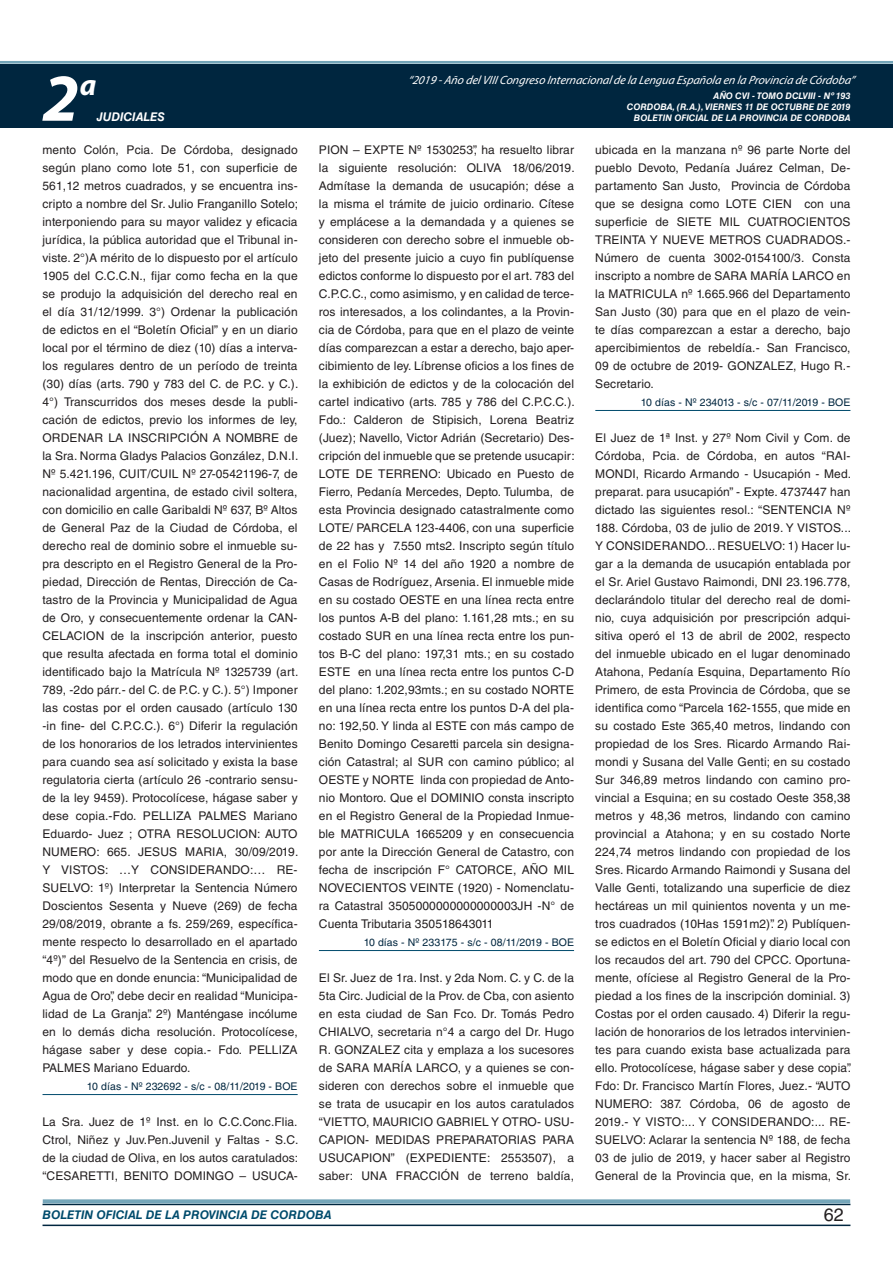
<style>
.page{position:relative;width:893px;height:1263px;background:#fff}
.page>*{position:absolute;margin:0;border:0;box-sizing:border-box;transform-origin:0 0}
.t1{font:italic 700 67.5px "Myriad Pro";color:#fff}
.t2{font:italic 700 30px "Myriad Pro";color:#fff}
.t3{font:18px "Helvetica LT Std";color:#231f20}
.t4{font:12px/18px "Helvetica LT Std";letter-spacing:.01em;color:#231f20;text-align:justify}
.t5{font:italic 12px "Myriad Pro";color:#fff}
.t6{font:italic 700 12px "Helvetica LT Std";color:#004b6c}
.t7{font:italic 700 12px "Helvetica LT Std";color:#fff}
.t8{font:10.5px "Helvetica LT Std";letter-spacing:.01em;color:#00263f}
.t9{font:italic 700 9px/10.8px "Helvetica LT Std";color:#fff;text-align:right}
</style>
<div class="page">
<div style="left:0;top:61px;width:893px;height:6px;background:#fff;opacity:.75"></div>
<div style="left:0;top:64px;width:893px;height:64px;background:#00263f"></div>
<hr style="left:43px;top:1224px;width:807px;height:2px;background:#00263f">
<div style="left:42px;top:1198px;width:809px;height:8px;background:#fff;opacity:.75"></div>
<hr style="left:43px;top:1094px;width:255px;height:1px;background:#004b6c">
<hr style="left:319px;top:950px;width:255px;height:1px;background:#004b6c">
<hr style="left:595px;top:410px;width:255px;height:1px;background:#004b6c">
<h2 class="t2" style="left:80px;top:66px;width:18px">a</h2>
<p class="t5" style="left:408px;top:72px;width:448px">“2019 -Año delVIIICongreso Internacionalde la Lengua Esp añola en la Provincia de Córdoba”</p>
<h1 class="t1" style="left:43px;top:54px;width:38px">2</h1>
<p class="t9" style="left:627px;top:91px;width:225px">AÑO CVI - TOMO DCLVIII - Nº 193<br>CORDOBA, (R.A.), VIERNES 11 DE OCTUBRE DE 2019</p>
<p class="t7" style="left:97px;top:110px;width:70px">JUDICIALES</p>
<p class="t9" style="left:634px;top:112px;width:218px">BOLETIN OFICIAL DE LA PROVINCIA DE CORDOBA</p>
<p class="t4" style="left:43px;top:141px;width:257px">mento Colón, Pcia. De Córdoba, designado según plano como lote 51, con superficie de 561,12 metros cuadrados, y se encuentra ins&shy;cripto a nombre del Sr. Julio Franganillo Sotelo; interponiendo para su mayor validez y eficacia jurídica, la pública autoridad que el Tribunal in&shy;viste. 2°)A mérito de lo dispuesto por el artículo 1905 del C.C.C.N., fijar como fecha en la que se produjo la adquisición del derecho real en el día 31/12/1999. 3°) Ordenar la publicación de edictos en el “Boletín Oficial” y en un diario local por el término de diez (10) días a interva&shy;los regulares dentro de un período de treinta (30) días (arts. 790 y 783 del C. de P.C. y C.).<br>4°) Transcurridos dos meses desde la publi&shy;cación de edictos, previo los informes de ley, ORDENAR LA INSCRIPCIÓN A NOMBRE de la Sra. Norma Gladys Palacios González, D.N.I.<br>Nº 5.421.196, CUIT/CUIL Nº 27-05421196-7, de nacionalidad argentina, de estado civil soltera, con domicilio en calle Garibaldi Nº 637, Bº Altos de General Paz de la Ciudad de Córdoba, el derecho real de dominio sobre el inmueble su&shy;pra descripto en el Registro General de la Pro&shy;piedad, Dirección de Rentas, Dirección de Ca&shy;tastro de la Provincia y Municipalidad de Agua de Oro, y consecuentemente ordenar la CAN-CELACION de la inscripción anterior, puesto que resulta afectada en forma total el dominio identificado bajo la Matrícula Nº 1325739 (art.<br>789, -2do párr.- del C. de P.C. y C.). 5°) Imponer las costas por el orden causado (artículo 130 -in fine- del C.P.C.C.). 6°) Diferir la regulación de los honorarios de los letrados intervinientes para cuando sea así solicitado y exista la base regulatoria cierta (artículo 26 -contrario sensu&shy;de la ley 9459). Protocolícese, hágase saber y dese copia.-Fdo. PELLIZA PALMES Mariano Eduardo- Juez ; OTRA RESOLUCION: AUTO NUMERO: 665. JESUS MARIA, 30/09/2019.<br>Y VISTOS: …Y CONSIDERANDO:… RE-SUELVO: 1º) Interpretar la Sentencia Número Doscientos Sesenta y Nueve (269) de fecha 29/08/2019, obrante a fs. 259/269, específica&shy;mente respecto lo desarrollado en el apartado “4º)” del Resuelvo de la Sentencia en crisis, de modo que en donde enuncia: “Municipalidad de Agua de Oro”, debe decir en realidad “Municipa&shy;lidad de La Granja”. 2º) Manténgase incólume en lo demás dicha resolución. Protocolícese, hágase saber y dese copia.- Fdo. PELLIZA PALMES Mariano Eduardo.</p>
<p class="t8" style="left:87px;top:1080px;width:212px">10 días - Nº 232692 - s/c - 08/11/2019 - BOE</p>
<p class="t4" style="left:43px;top:1113px;width:257px">La Sra. Juez de 1º Inst. en lo C.C.Conc.Flia.<br>Ctrol, Niñez y Juv.Pen.Juvenil y Faltas - S.C. de la ciudad de Oliva, en los autos caratulados: “CESARETTI, BENITO DOMINGO – USUCA-</p>
<p class="t4" style="left:319px;top:141px;width:257px">PION – EXPTE Nº 1530253”, ha resuelto librar la siguiente resolución: OLIVA 18/06/2019.<br>Admítase la demanda de usucapión; dése a la misma el trámite de juicio ordinario. Cítese y emplácese a la demandada y a quienes se consideren con derecho sobre el inmueble ob&shy;jeto del presente juicio a cuyo fin publíquense edictos conforme lo dispuesto por el art. 783 del C.P.C.C., como asimismo, y en calidad de terce&shy;ros interesados, a los colindantes, a la Provin&shy;cia de Córdoba, para que en el plazo de veinte días comparezcan a estar a derecho, bajo aper&shy;cibimiento de ley. Líbrense oficios a los fines de la exhibición de edictos y de la colocación del cartel indicativo (arts. 785 y 786 del C.P.C.C.).<br>Fdo.: Calderon de Stipisich, Lorena Beatriz (Juez); Navello, Victor Adrián (Secretario) Des&shy;cripción del inmueble que se pretende usucapir:<br>LOTE DE TERRENO: Ubicado en Puesto de Fierro, Pedanía Mercedes, Depto. Tulumba, de esta Provincia designado catastralmente como LOTE/ PARCELA 123-4406, con una superficie de 22 has y 7.550 mts2. Inscripto según título en el Folio Nº 14 del año 1920 a nombre de Casas de Rodríguez, Arsenia. El inmueble mide en su costado OESTE en una línea recta entre los puntos A-B del plano: 1.161,28 mts.; en su costado SUR en una línea recta entre los pun&shy;tos B-C del plano: 197,31 mts.; en su costado ESTE en una línea recta entre los puntos C-D del plano: 1.202,93mts.; en su costado NORTE en una línea recta entre los puntos D-A del pla&shy;no: 192,50. Y linda al ESTE con más campo de Benito Domingo Cesaretti parcela sin designa&shy;ción Catastral; al SUR con camino público; al OESTE y NORTE linda con propiedad de Anto&shy;nio Montoro. Que el DOMINIO consta inscripto en el Registro General de la Propiedad Inmue&shy;ble MATRICULA 1665209 y en consecuencia por ante la Dirección General de Catastro, con fecha de inscripción F° CATORCE, AÑO MIL NOVECIENTOS VEINTE (1920) - Nomenclatu&shy;ra Catastral 3505000000000000003JH -N° de Cuenta Tributaria 350518643011</p>
<p class="t8" style="left:364px;top:936px;width:212px">10 días - Nº 233175 - s/c - 08/11/2019 - BOE</p>
<p class="t4" style="left:319px;top:969px;width:257px">El Sr. Juez de 1ra. Inst. y 2da Nom. C. y C. de la 5ta Circ. Judicial de la Prov. de Cba, con asiento en esta ciudad de San Fco. Dr. Tomás Pedro CHIALVO, secretaria n°4 a cargo del Dr. Hugo R. GONZALEZ cita y emplaza a los sucesores de SARA MARÍA LARCO, y a quienes se con&shy;sideren con derechos sobre el inmueble que se trata de usucapir en los autos caratulados “VIETTO, MAURICIO GABRIEL Y OTRO- USU-CAPION- MEDIDAS PREPARATORIAS PARA USUCAPION” (EXPEDIENTE: 2553507), a saber: UNA FRACCIÓN de terreno baldía,</p>
<p class="t4" style="left:595px;top:141px;width:257px">ubicada en la manzana nº 96 parte Norte del pueblo Devoto, Pedanía Juárez Celman, De&shy;partamento San Justo, Provincia de Córdoba que se designa como LOTE CIEN con una superficie de SIETE MIL CUATROCIENTOS TREINTA Y NUEVE METROS CUADRADOS.- Número de cuenta 3002-0154100/3. Consta inscripto a nombre de SARA MARÍA LARCO en la MATRICULA nº 1.665.966 del Departamento San Justo (30) para que en el plazo de vein&shy;te días comparezcan a estar a derecho, bajo apercibimientos de rebeldía.- San Francisco, 09 de octubre de 2019- GONZALEZ, Hugo R.- Secretario.</p>
<p class="t8" style="left:641px;top:396px;width:211px">10 días - Nº 234013 - s/c - 07/11/2019 - BOE</p>
<p class="t4" style="left:595px;top:429px;width:257px">El Juez de 1ª Inst. y 27º Nom Civil y Com. de Córdoba, Pcia. de Córdoba, en autos “RAI-MONDI, Ricardo Armando - Usucapión - Med. preparat. para usucapión” - Expte. 4737447 han dictado las siguientes resol.: “SENTENCIA Nº 188. Córdoba, 03 de julio de 2019. Y VISTOS...<br>Y CONSIDERANDO... RESUELVO: 1) Hacer lu&shy;gar a la demanda de usucapión entablada por el Sr. Ariel Gustavo Raimondi, DNI 23.196.778, declarándolo titular del derecho real de domi&shy;nio, cuya adquisición por prescripción adqui&shy;sitiva operó el 13 de abril de 2002, respecto del inmueble ubicado en el lugar denominado Atahona, Pedanía Esquina, Departamento Río Primero, de esta Provincia de Córdoba, que se identifica como “Parcela 162-1555, que mide en su costado Este 365,40 metros, lindando con propiedad de los Sres. Ricardo Armando Rai&shy;mondi y Susana del Valle Genti; en su costado Sur 346,89 metros lindando con camino pro&shy;vincial a Esquina; en su costado Oeste 358,38 metros y 48,36 metros, lindando con camino provincial a Atahona; y en su costado Norte 224,74 metros lindando con propiedad de los Sres. Ricardo Armando Raimondi y Susana del Valle Genti, totalizando una superficie de diez hectáreas un mil quinientos noventa y un me&shy;tros cuadrados (10Has 1591m2)”. 2) Publíquen&shy;se edictos en el Boletín Oficial y diario local con los recaudos del art. 790 del CPCC. Oportuna&shy;mente, ofíciese al Registro General de la Pro&shy;piedad a los fines de la inscripción dominial. 3)<br>Costas por el orden causado. 4) Diferir la regu&shy;lación de honorarios de los letrados intervinien&shy;tes para cuando exista base actualizada para ello. Protocolícese, hágase saber y dese copia”.<br>Fdo: Dr. Francisco Martín Flores, Juez.- “AUTO NUMERO: 387. Córdoba, 06 de agosto de 2019.- Y VISTO:... Y CONSIDERANDO:... RE-SUELVO: Aclarar la sentencia Nº 188, de fecha 03 de julio de 2019, y hacer saber al Registro General de la Provincia que, en la misma, Sr.</p>
<p class="t6" style="left:43px;top:1208px;width:290px">BOLETIN OFICIAL DE LA PROVINCIA DE CORDOBA</p>
<h3 class="t3" style="left:824px;top:1204px;width:22px">62</h3>
</div>
